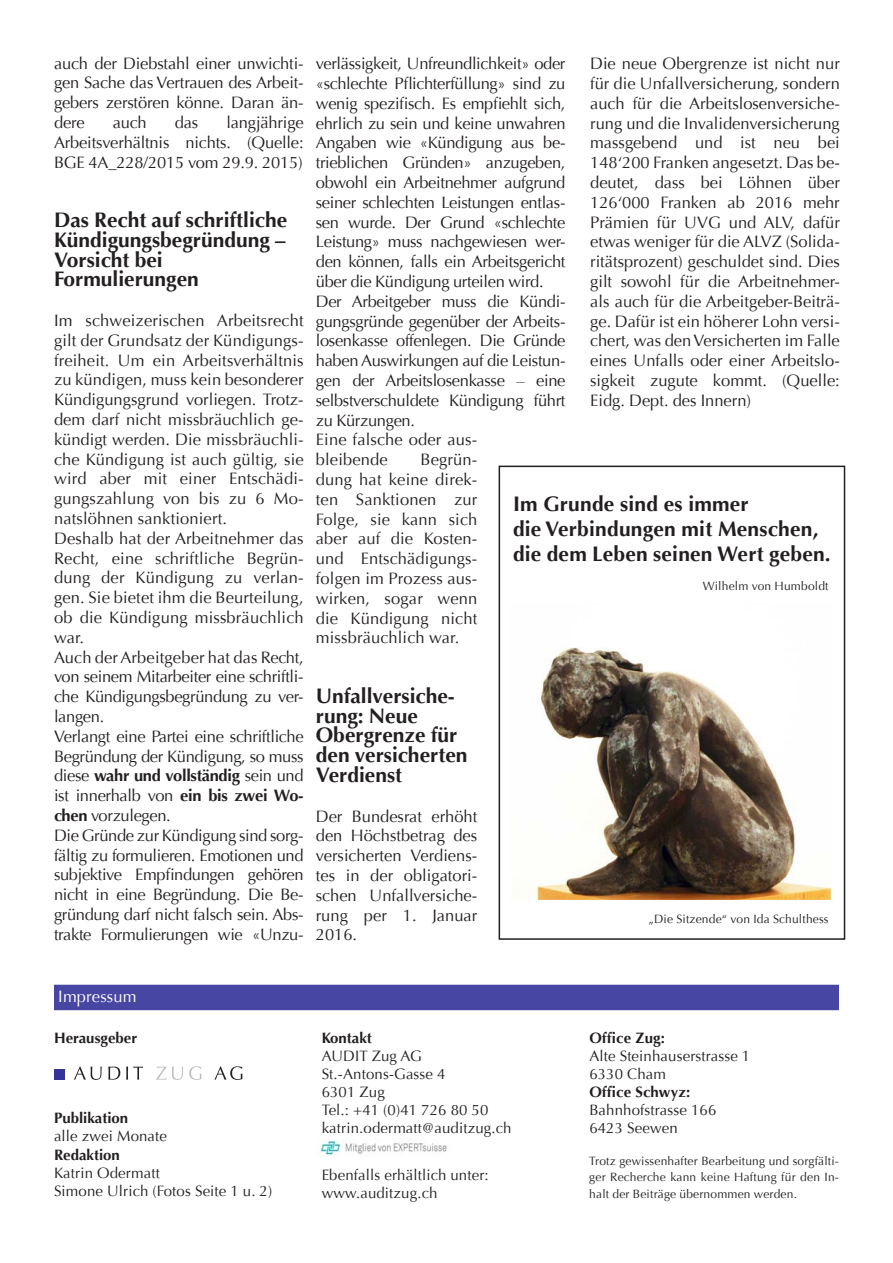
<style>
.page{position:relative;width:893px;height:1263px;background:#fff}
.page>*{position:absolute;margin:0;border:0;box-sizing:border-box;transform-origin:0 0}
.t1{font:700 21px/19.8px "Optima";color:#231f20}
.t2{font:16.5px/19.8px "Optima";letter-spacing:-.02em;color:#231f20;text-align:justify}
.t3{font:16.5px/19.8px "Optima";color:#231f20}
.t4{font:16.5px "Optima";letter-spacing:.01em;color:#fff}
.t5{font:15px/18px "Optima";letter-spacing:.01em;color:#231f20}
.t6{font:700 15px "Optima";color:#231f20}
.t7{font:12px/16.5px "Optima";letter-spacing:.015em;color:#231f20;text-align:justify}
.s1{font-weight:700}
</style>
<div class="page">
<div style="left:54px;top:985px;width:785px;height:25px;background:#4747a3"></div>
<svg style="left:74px;top:1066px;width:28px;height:14px"></svg>
<svg style="left:108px;top:1066px;width:12px;height:14px"></svg>
<svg style="left:126px;top:1066px;width:17px;height:14px"></svg>
<svg style="left:156px;top:1066px;width:27px;height:14px"></svg>
<svg style="left:189px;top:1066px;width:12px;height:14px"></svg>
<svg style="left:214px;top:1066px;width:28px;height:14px"></svg>
<div style="left:54px;top:1069px;width:11px;height:10px;background:#339"></div>
<img style="left:320px;top:1140px;width:127px;height:16px">
<div style="left:499px;top:466px;width:346px;height:474px;border:2px solid #231f20"></div>
<img style="left:532px;top:647px;width:298px;height:251px">
<div style="left:509px;top:601px;width:324px;height:300px;border:2px solid #fff"></div>
<p class="t2" style="left:54px;top:53px;width:251px">auch der Diebstahl einer unwichti&shy;gen Sache das Vertrauen des Arbeit&shy;gebers zerstören könne. Daran än&shy;dere</p>
<p class="t2" style="left:54px;top:113px;width:251px;text-indent:172px">langjährige Arbeitsverhältnis nichts. (Quelle:<br>BGE 4A_228/2015 vom 29.9. 2015)</p>
<p class="t2" style="left:113px;top:113px;width:36px">auch</p>
<p class="t2" style="left:175px;top:113px;width:25px">das</p>
<p class="t1" style="left:54px;top:210px;width:235px">Das Recht auf schriftliche<br>Kündigungsbegründung –<br>Vorsicht bei<br>Formulierungen</p>
<p class="t3" style="left:54px;top:311px;width:251px">Im schweizerischen Arbeitsrecht gilt der Grundsatz der Kündigungs&shy;freiheit. Um ein Arbeitsverhältnis zu kündigen, muss kein besonderer<br>Kündigungsgrund vorliegen. Trotz&shy;dem darf nicht missbräuchlich ge&shy;kündigt werden. Die missbräuchli&shy;che Kündigung ist auch gültig, sie wird aber mit einer Entschädi&shy;gungszahlung von bis zu 6 Mo&shy;natslöhnen sanktioniert.<br>Deshalb hat der Arbeitnehmer das<br>Recht, eine schriftliche Begrün&shy;dung der Kündigung zu verlan&shy;gen. Sie bietet ihm die Beurteilung, ob die Kündigung missbräuchlich war.<br>Auch der Arbeitgeber hat das Recht, von seinem Mitarbeiter eine schriftli&shy;che Kündigungsbegründung zu ver&shy;langen.<br>Verlangt eine Partei eine schriftliche<br>Begründung der Kündigung, so muss diese <span class="s1">wahr und vollständig</span> sein und ist innerhalb von <span class="s1">ein bis zwei Wo&shy;chen</span> vorzulegen.<br>Die Gründe zur Kündigung sind sorg&shy;fältig zu formulieren. Emotionen und subjektive Empfindungen gehören nicht in eine Begründung. Die Be&shy;gründung darf nicht falsch sein. Abs&shy;trakte Formulierungen wie «Unzu-</p>
<p class="t2" style="left:316px;top:54px;width:251px;text-align:left">verlässigkeit, Unfreundlichkeit» oder «schlechte Pflichterfüllung» sind zu wenig spezifisch. Es empfiehlt sich, ehrlich zu sein und keine unwahren<br>Angaben wie «Kündigung aus be&shy;trieblichen Gründen» anzugeben, obwohl ein Arbeitnehmer aufgrund seiner schlechten Leistungen entlas&shy;sen wurde. Der Grund «schlechte<br>Leistung» muss nachgewiesen wer&shy;den können, falls ein Arbeitsgericht über die Kündigung urteilen wird.<br>Der Arbeitgeber muss die Kündi&shy;gungsgründe gegenüber der Arbeits&shy;losenkasse offenlegen. Die Gründe haben Auswirkungen auf die Leistun&shy;gen der Arbeitslosenkasse – eine selbstverschuldete Kündigung führt zu Kürzungen.<br>Eine falsche oder aus-<br>bleibende</p>
<p class="t2" style="left:590px;top:54px;width:251px">Die neue Obergrenze ist nicht nur für die Unfallversicherung, sondern auch für die Arbeitslosenversiche&shy;rung und die Invalidenversicherung massgebend und ist neu bei 148‘200 Franken angesetzt. Das be&shy;deutet, dass bei Löhnen über 126‘000 Franken ab 2016 mehr Prämien für UVG und ALV, dafür etwas weniger für die ALVZ (Solida&shy;ritätsprozent) geschuldet sind. Dies gilt sowohl für die Arbeitnehmer&shy;als auch für die Arbeitgeber-Beiträ&shy;ge. Dafür ist ein höherer Lohn versi&shy;chert, was den Versicherten im Falle eines Unfalls oder einer Arbeitslo&shy;sigkeit zugute kommt. (Quelle:<br>Eidg. Dept. des Innern)</p>
<p class="t2" style="left:316px;top:450px;width:163px;text-indent:105px">Begrün&shy;dung hat keine direk&shy;ten Sanktionen zur Folge, sie kann sich aber auf die Kosten&shy;und Entschädigungs&shy;folgen im Prozess aus&shy;wirken, sogar wenn die Kündigung nicht missbräuchlich war.</p>
<p class="t1" style="left:513px;top:492px;width:319px;line-height:25.2px">Im Grunde sind es immer<br>die Verbindungen mit Menschen, die dem Leben seinen Wert geben.</p>
<p class="t7" style="left:703px;top:578px;width:127px">Wilhelm von Humboldt</p>
<p class="t1" style="left:316px;top:686px;width:153px">Unfallversiche&shy;rung: Neue<br>Obergrenze für den versicherten<br>Verdienst</p>
<p class="t2" style="left:316px;top:806px;width:163px">Der Bundesrat erhöht den Höchstbetrag des versicherten Verdiens&shy;tes in der obligatori&shy;schen Unfallversiche&shy;rung per 1. Januar 2016.</p>
<p class="t7" style="left:648px;top:911px;width:182px">„Die Sitzende“ von Ida Schulthess</p>
<p class="t4" style="left:58px;top:986px;width:80px">Impressum</p>
<p class="t6" style="left:54px;top:1030px;width:85px">Herausgeber</p>
<p class="t6" style="left:54px;top:1109px;width:76px">Publikation</p>
<p class="t5" style="left:54px;top:1127px;width:115px">alle zwei Monate</p>
<p class="t6" style="left:54px;top:1147px;width:67px">Redaktion</p>
<p class="t5" style="left:54px;top:1164px;width:220px">Katrin Odermatt<br>Simone Ulrich (Fotos Seite 1 u. 2)</p>
<p class="t6" style="left:322px;top:1030px;width:52px">Kontakt</p>
<p class="t5" style="left:322px;top:1047px;width:191px">AUDIT Zug AG<br>St.-Antons-Gasse 4<br>6301 Zug<br>Tel.: +41 (0)41 726 80 50 katrin.odermatt@auditzug.ch</p>
<p class="t5" style="left:322px;top:1166px;width:169px">Ebenfalls erhältlich unter: www.auditzug.ch</p>
<p class="t6" style="left:589px;top:1030px;width:77px">Office Zug:</p>
<p class="t5" style="left:589px;top:1047px;width:162px">Alte Steinhauserstrasse 1<br>6330 Cham</p>
<p class="t6" style="left:589px;top:1084px;width:102px">Office Schwyz:</p>
<p class="t5" style="left:589px;top:1101px;width:129px">Bahnhofstrasse 166<br>6423 Seewen</p>
<p class="t7" style="left:589px;top:1153px;width:251px">Trotz gewissenhafter Bearbeitung und sorgfälti&shy;ger Recherche kann keine Haftung für den In&shy;halt der Beiträge übernommen werden.</p>
</div>
